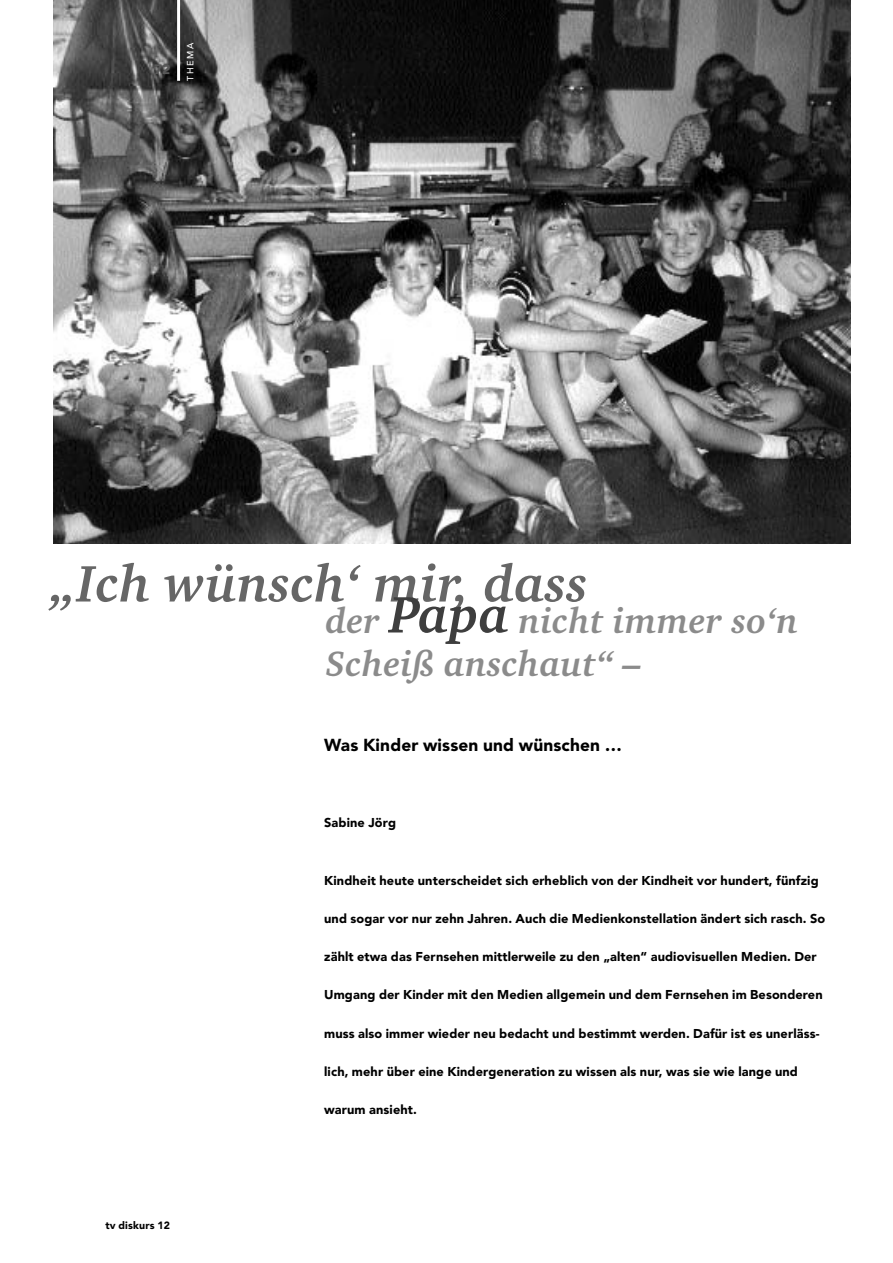
<style>
.page{position:relative;width:893px;height:1263px;background:#fff}
.page>*{position:absolute;margin:0;border:0;box-sizing:border-box;transform-origin:0 0}
.t1{font:italic 700 52.5px "Charter BT";letter-spacing:.01em;color:#666}
.t2{font:italic 700 36px/43.3px "Charter BT";letter-spacing:.01em;color:#8b8b8b}
.t3{font:900 17.25px "Avenir";letter-spacing:.01em;color:#000}
.t4{font:900 13.5px "Avenir";color:#585858}
.t5{font:900 12.75px "Avenir";letter-spacing:.01em;color:#000}
.t6{font:900 10.5px "Avenir";letter-spacing:.02em;color:#000}
.t7{font:500 9px "Avenir";letter-spacing:.165em;color:#fff}
.s1{font-size:52.5px;color:#3e3e3e}
</style>
<div class="page">
<img style="left:54px;top:0;width:796px;height:543px">
<hr style="left:177px;top:0;width:3px;height:81px;background:#fff">
<p class="t4" style="left:154px;top:64px;width:17px">72</p>
<p class="t7" style="left:187px;top:81px;width:39px;rotate:-90deg">THEMA</p>
<h1 class="t1" style="left:51px;top:563px;width:538px">„Ich wünsch‘ mir, dass</h1>
<h2 class="t2" style="left:325px;top:601px;width:474px">der <span class="s1">Papa</span> nicht immer so‘n<br>Scheiß anschaut“ –</h2>
<h3 class="t3" style="left:324px;top:737px;width:299px">Was Kinder wissen und wünschen …</h3>
<p class="t5" style="left:324px;top:817px;width:73px">Sabine Jörg</p>
<p class="t6" style="left:105px;top:1221px;width:66px">tv diskurs 12</p>
<p class="t5" style="left:324px;top:875px;width:496px">Kindheit heute unterscheidet sich erheblich von der Kindheit vor hundert, fünfzig</p>
<p class="t5" style="left:324px;top:913px;width:503px">und sogar vor nur zehn Jahren. Auch die Medienkonstellation ändert sich rasch. So</p>
<p class="t5" style="left:324px;top:951px;width:494px">zählt etwa das Fernsehen mittlerweile zu den „alten“ audiovisuellen Medien. Der</p>
<p class="t5" style="left:324px;top:990px;width:500px">Umgang der Kinder mit den Medien allgemein und dem Fernsehen im Besonderen</p>
<p class="t5" style="left:324px;top:1028px;width:497px">muss also immer wieder neu bedacht und bestimmt werden. Dafür ist es unerläss-</p>
<p class="t5" style="left:324px;top:1066px;width:475px">lich, mehr über eine Kindergeneration zu wissen als nur, was sie wie lange und</p>
<p class="t5" style="left:324px;top:1104px;width:94px">warum ansieht.</p>
</div>
